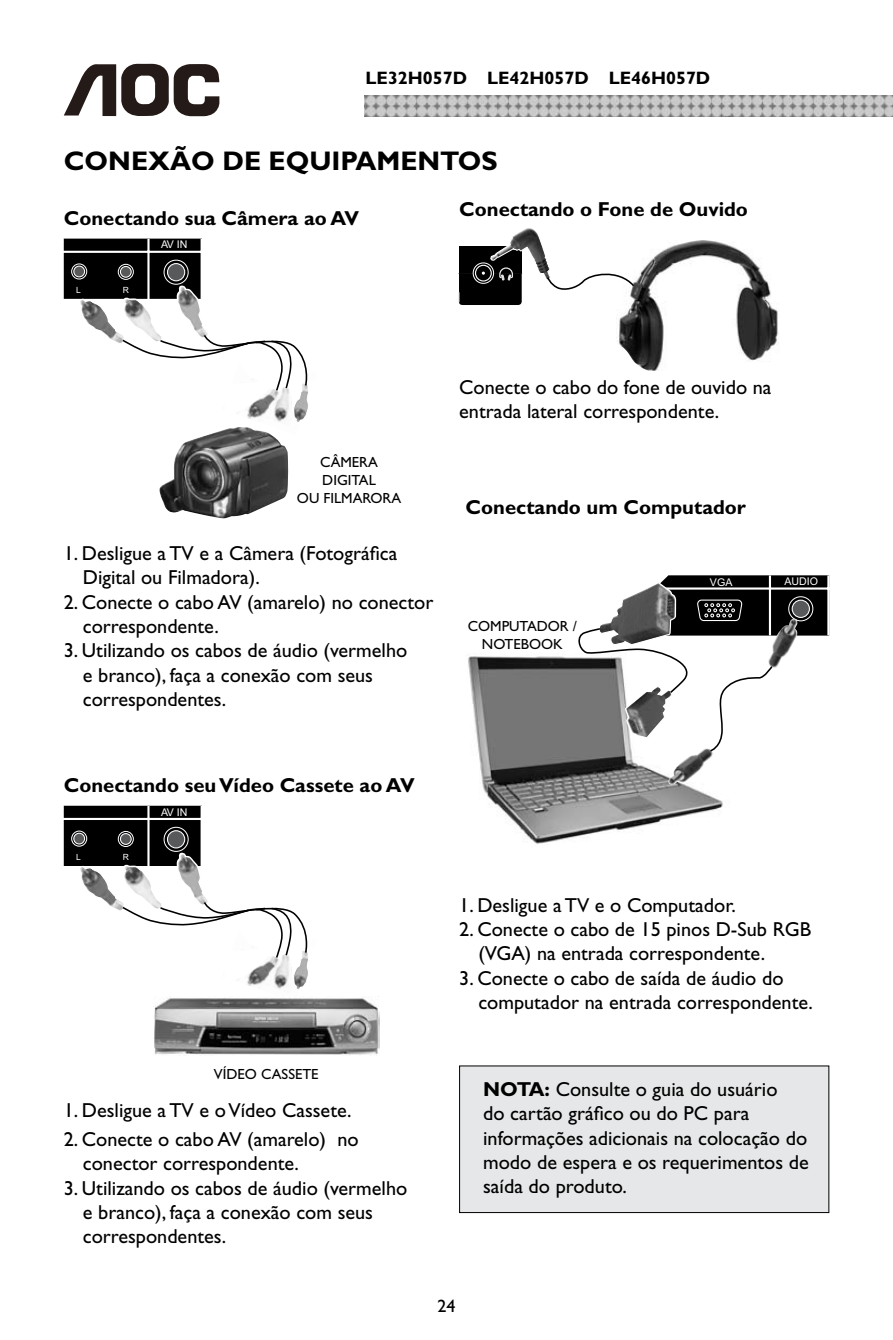
<style>
.page{position:relative;width:893px;height:1340px;background:#fff}
.page>*{position:absolute;margin:0;border:0;box-sizing:border-box;transform-origin:0 0}
.t1{font:700 27px "Gill Sans";color:#000}
.t2{font:20.25px/24.3px "Gill Sans";color:#000}
.t3{font:700 20.25px "Gill Sans";color:#000}
.t4{font:700 18px "Gill Sans";color:#000}
.t5{font:18px "Gill Sans";color:#000}
.t6{font:14.62px/17.6px "Gill Sans";color:#000;text-align:center}
.t7{font:10.58px "Arial";color:#fff}
.t8{font:8.55px "Arial";color:#fff}
.s1{font-weight:700}
</style>
<div class="page">
<img style="left:365px;top:96px;width:528px;height:20px">
<svg style="left:64px;top:64px;width:155px;height:52px"></svg>
<img style="left:628px;top:240px;width:151px;height:122px">
<svg style="left:616px;top:311px;width:130px;height:60px"></svg>
<svg style="left:459px;top:228px;width:177px;height:77px"></svg>
<img style="left:468px;top:656px;width:255px;height:188px">
<img style="left:668px;top:752px;width:46px;height:33px">
<svg style="left:576px;top:575px;width:253px;height:177px"></svg>
<div style="left:460px;top:1065px;width:369px;height:147px;background:#e6e7e8"></div>
<div style="left:64px;top:239px;width:138px;height:60px;background:#000"></div>
<div style="left:74px;top:266px;width:11px;height:11px;background:#58595b;border-radius:50%"></div>
<div style="left:73px;top:265px;width:12px;height:12px;border:1px solid #fff;border-radius:50%"></div>
<div style="left:71px;top:264px;width:16px;height:15px;border:1px solid #fff;border-radius:50%"></div>
<div style="left:120px;top:266px;width:11px;height:11px;background:#58595b;border-radius:50%"></div>
<div style="left:120px;top:266px;width:12px;height:12px;border:1px solid #fff;border-radius:50%"></div>
<div style="left:118px;top:264px;width:16px;height:16px;border:1px solid #fff;border-radius:50%"></div>
<hr style="left:64px;top:251px;width:138px;height:2px;background:#fff">
<hr style="left:64px;top:239px;width:1px;height:59px;background:#fff">
<hr style="left:147px;top:239px;width:3px;height:60px;background:#fff">
<hr style="left:201px;top:239px;width:1px;height:60px;background:#fff">
<div style="left:167px;top:263px;width:18px;height:18px;background:#58595b;border-radius:50%"></div>
<div style="left:167px;top:263px;width:18px;height:18px;border:1px solid #fff;border-radius:50%"></div>
<div style="left:164px;top:260px;width:24px;height:24px;border:1px solid #fff;border-radius:50%"></div>
<svg style="left:79px;top:284px;width:229px;height:138px"></svg>
<div style="left:64px;top:805px;width:138px;height:61px;background:#000"></div>
<div style="left:74px;top:833px;width:11px;height:11px;background:#58595b;border-radius:50%"></div>
<div style="left:73px;top:832px;width:12px;height:12px;border:1px solid #fff;border-radius:50%"></div>
<div style="left:71px;top:830px;width:16px;height:16px;border:1px solid #fff;border-radius:50%"></div>
<div style="left:120px;top:833px;width:11px;height:11px;background:#58595b;border-radius:50%"></div>
<div style="left:120px;top:833px;width:12px;height:12px;border:1px solid #fff;border-radius:50%"></div>
<div style="left:118px;top:831px;width:16px;height:15px;border:1px solid #fff;border-radius:50%"></div>
<hr style="left:64px;top:818px;width:138px;height:2px;background:#fff">
<hr style="left:64px;top:806px;width:1px;height:59px;background:#fff">
<hr style="left:147px;top:806px;width:3px;height:60px;background:#fff">
<hr style="left:201px;top:806px;width:1px;height:60px;background:#fff">
<div style="left:167px;top:830px;width:18px;height:18px;background:#58595b;border-radius:50%"></div>
<div style="left:167px;top:830px;width:18px;height:18px;border:1px solid #fff;border-radius:50%"></div>
<div style="left:164px;top:827px;width:24px;height:24px;border:1px solid #fff;border-radius:50%"></div>
<svg style="left:80px;top:850px;width:228px;height:140px"></svg>
<img style="left:159px;top:427px;width:129px;height:91px">
<img style="left:154px;top:996px;width:225px;height:59px">
<p class="t4" style="left:365px;top:68px;width:346px">LE32H057D LE42H057D LE46H057D</p>
<h1 class="t1" style="left:64px;top:145px;width:436px">CONEXÃO DE EQUIPAMENTOS</h1>
<p class="t3" style="left:64px;top:206px;width:297px">Conectando sua Câmera ao AV</p>
<p class="t8" style="left:76px;top:285px;width:6px">L</p>
<p class="t8" style="left:123px;top:285px;width:8px">R</p>
<p class="t7" style="left:161px;top:239px;width:28px">AV IN</p>
<p class="t3" style="left:459px;top:197px;width:290px">Conectando o Fone de Ouvido</p>
<p class="t6" style="left:297px;top:454px;width:106px">CÂMERA<br>DIGITAL<br>OU FILMARORA</p>
<p class="t2" style="left:83px;top:541px;width:316px;text-indent:-19px">1. Desligue a TV e a Câmera (Fotográfica<br>Digital ou Filmadora).</p>
<p class="t2" style="left:83px;top:590px;width:352px;text-indent:-19px">2. Conecte o cabo AV (amarelo) no conector correspondente.</p>
<p class="t2" style="left:83px;top:638px;width:326px;text-indent:-19px">3. Utilizando os cabos de áudio (vermelho e branco), faça a conexão com seus correspondentes.</p>
<p class="t2" style="left:459px;top:375px;width:314px">Conecte o cabo do fone de ouvido na entrada lateral correspondente.</p>
<p class="t3" style="left:466px;top:495px;width:282px">Conectando um Computador</p>
<p class="t6" style="left:468px;top:617px;width:111px">COMPUTADOR /<br>NOTEBOOK</p>
<p class="t7" style="left:710px;top:576px;width:24px">VGA</p>
<p class="t7" style="left:784px;top:575px;width:35px">AUDIO</p>
<p class="t3" style="left:64px;top:772px;width:352px">Conectando seu Vídeo Cassete ao AV</p>
<p class="t8" style="left:76px;top:852px;width:6px">L</p>
<p class="t8" style="left:123px;top:852px;width:8px">R</p>
<p class="t7" style="left:161px;top:806px;width:28px">AV IN</p>
<p class="t6" style="left:214px;top:1065px;width:106px">VÍDEO CASSETE</p>
<p class="t2" style="left:64px;top:1098px;width:289px">1. Desligue a TV e o Vídeo Cassete.</p>
<p class="t2" style="left:83px;top:1127px;width:277px;text-indent:-19px">2. Conecte o cabo AV (amarelo) no conector correspondente.</p>
<p class="t2" style="left:83px;top:1175px;width:326px;text-indent:-19px">3. Utilizando os cabos de áudio (vermelho e branco), faça a conexão com seus correspondentes.</p>
<p class="t2" style="left:459px;top:892px;width:278px">1. Desligue a TV e o Computador.</p>
<p class="t2" style="left:478px;top:917px;width:334px;text-indent:-19px">2. Conecte o cabo de 15 pinos D-Sub RGB (VGA) na entrada correspondente.</p>
<p class="t2" style="left:478px;top:965px;width:336px;text-indent:-19px">3. Conecte o cabo de saída de áudio do computador na entrada correspondente.</p>
<p class="t2" style="left:483px;top:1077px;width:327px"><span class="s1">NOTA:</span> Consulte o guia do usuário<br>do cartão gráfico ou do PC para informações adicionais na colocação do modo de espera e os requerimentos de saída do produto.</p>
<p class="t5" style="left:437px;top:1295px;width:19px">24</p>
</div>
